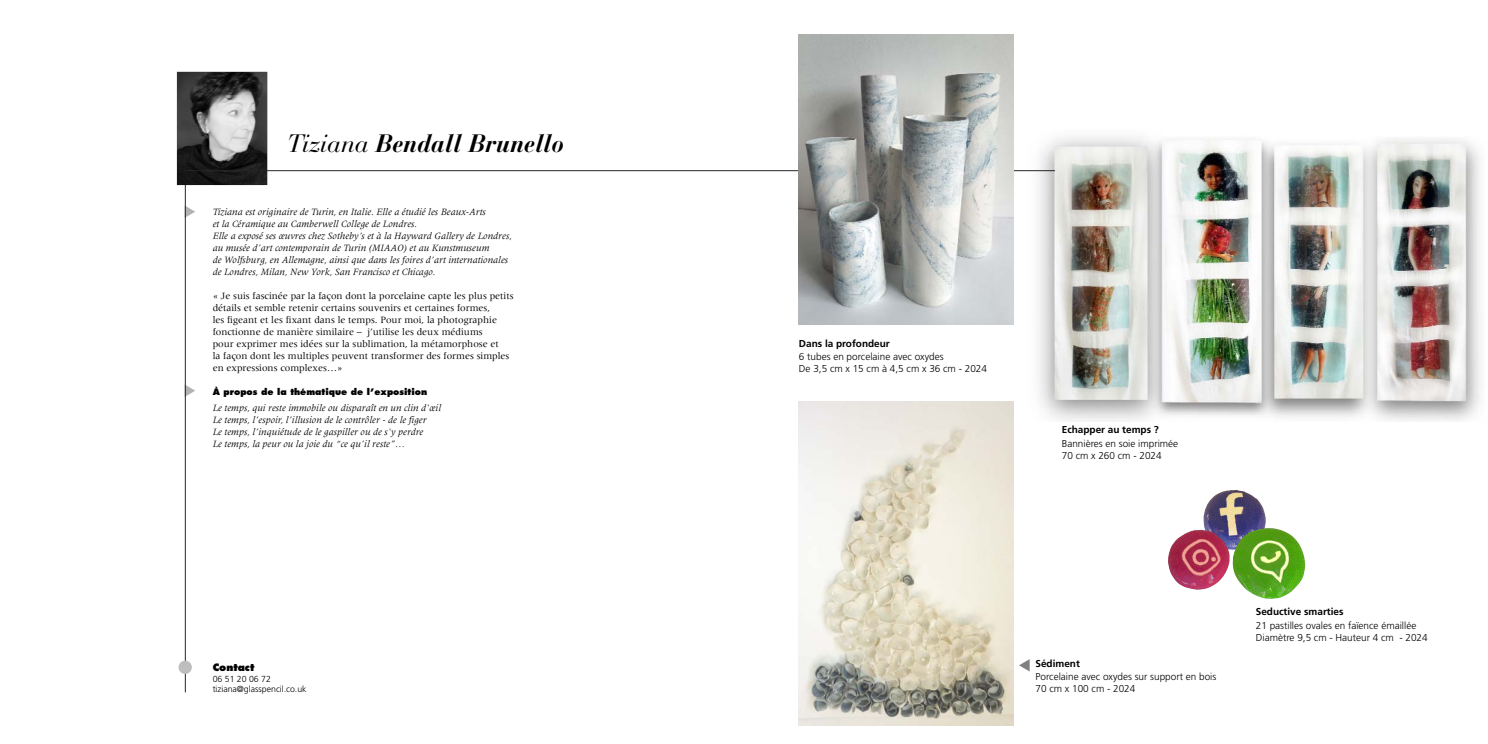
<style>
.page{position:relative;width:1488px;height:744px;background:#fff}
.page>*{position:absolute;margin:0;border:0;box-sizing:border-box;transform-origin:0 0}
.t1{font:italic 700 25px "Bauer Bodoni";color:#000}
.t2{font:italic 10px/12px "Meridien";color:#000}
.t3{font:10px/12px "Meridien";color:#000}
.t4{font:300 10px/12px "Frutiger";color:#000}
.t5{font:700 10px "Frutiger";color:#000}
.t6{font:800 10px "Futura";color:#000}
.t7{font:800 8.75px "Futura";color:#000}
.t8{font:300 8.75px/10.5px "Frutiger";color:#000}
.s1{font-weight:400}
</style>
<div class="page">
<img style="left:178px;top:72px;width:89px;height:112px">
<img style="left:578px;top:34px;width:728px;height:692px">
<img style="left:798px;top:401px;width:215px;height:324px">
<div style="left:1026px;top:110px;width:460px;height:314px;background:#fff"></div>
<img style="left:1026px;top:137px;width:454px;height:284px">
<svg style="left:1254px;top:497px;width:10px;height:13px"></svg>
<img style="left:1259px;top:590px;width:34px;height:9px">
<img style="left:1215px;top:534px;width:13px;height:15px">
<svg style="left:186px;top:170px;width:869px;height:1px"></svg>
<img style="left:798px;top:34px;width:215px;height:291px">
<svg style="left:178px;top:182px;width:17px;height:511px"></svg>
<svg style="left:1019px;top:659px;width:11px;height:12px"></svg>
<h1 class="t1" style="left:287px;top:128px;width:279px"><span class="s1">Tiziana</span> Bendall Brunello</h1>
<p class="t2" style="left:213px;top:206px;width:301px">Tiziana est originaire de Turin, en Italie. Elle a étudié les Beaux-Arts<br>et la Céramique au Camberwell College de Londres.<br>Elle a exposé ses œuvres chez Sotheby’s et à la Hayward Gallery de Londres, au musée d’art contemporain de Turin (MIAAO) et au Kunstmuseum<br>de Wolfsburg, en Allemagne, ainsi que dans les foires d’art internationales de Londres, Milan, New York, San Francisco et Chicago.</p>
<p class="t3" style="left:213px;top:290px;width:302px">« Je suis fascinée par la façon dont la porcelaine capte les plus petits détails et semble retenir certains souvenirs et certaines formes,<br>les figeant et les fixant dans le temps. Pour moi, la photographie fonctionne de manière similaire – j’utilise les deux médiums<br>pour exprimer mes idées sur la sublimation, la métamorphose et<br>la façon dont les multiples peuvent transformer des formes simples en expressions complexes…»</p>
<p class="t7" style="left:213px;top:386px;width:216px">À propos de la thématique de l’exposition</p>
<p class="t2" style="left:213px;top:402px;width:230px">Le temps, qui reste immobile ou disparaît en un clin d'œil Le temps, l’espoir, l’illusion de le contrôler - de le figer<br>Le temps, l’inquiétude de le gaspiller ou de s'y perdre<br>Le temps, la peur ou la joie du “ce qu’il reste”…</p>
<p class="t6" style="left:213px;top:661px;width:43px">Contact</p>
<p class="t8" style="left:213px;top:673px;width:95px">06 51 20 06 72 tiziana@glasspencil.co.uk</p>
<p class="t5" style="left:799px;top:337px;width:92px">Dans la profondeur</p>
<p class="t4" style="left:799px;top:351px;width:190px">6 tubes en porcelaine avec oxydes<br>De 3,5 cm x 15 cm à 4,5 cm x 36 cm - 2024</p>
<p class="t5" style="left:1061px;top:424px;width:99px">Echapper au temps ?</p>
<p class="t4" style="left:1061px;top:437px;width:118px">Bannières en soie imprimée<br>70 cm x 260 cm - 2024</p>
<p class="t5" style="left:1035px;top:657px;width:46px">Sédiment</p>
<p class="t4" style="left:1035px;top:671px;width:182px">Porcelaine avec oxydes sur support en bois<br>70 cm x 100 cm - 2024</p>
<p class="t5" style="left:1255px;top:606px;width:89px">Seductive smarties</p>
<p class="t4" style="left:1255px;top:619px;width:173px">21 pastilles ovales en faïence émaillée<br>Diamètre 9,5 cm - Hauteur 4 cm - 2024</p>
</div>
